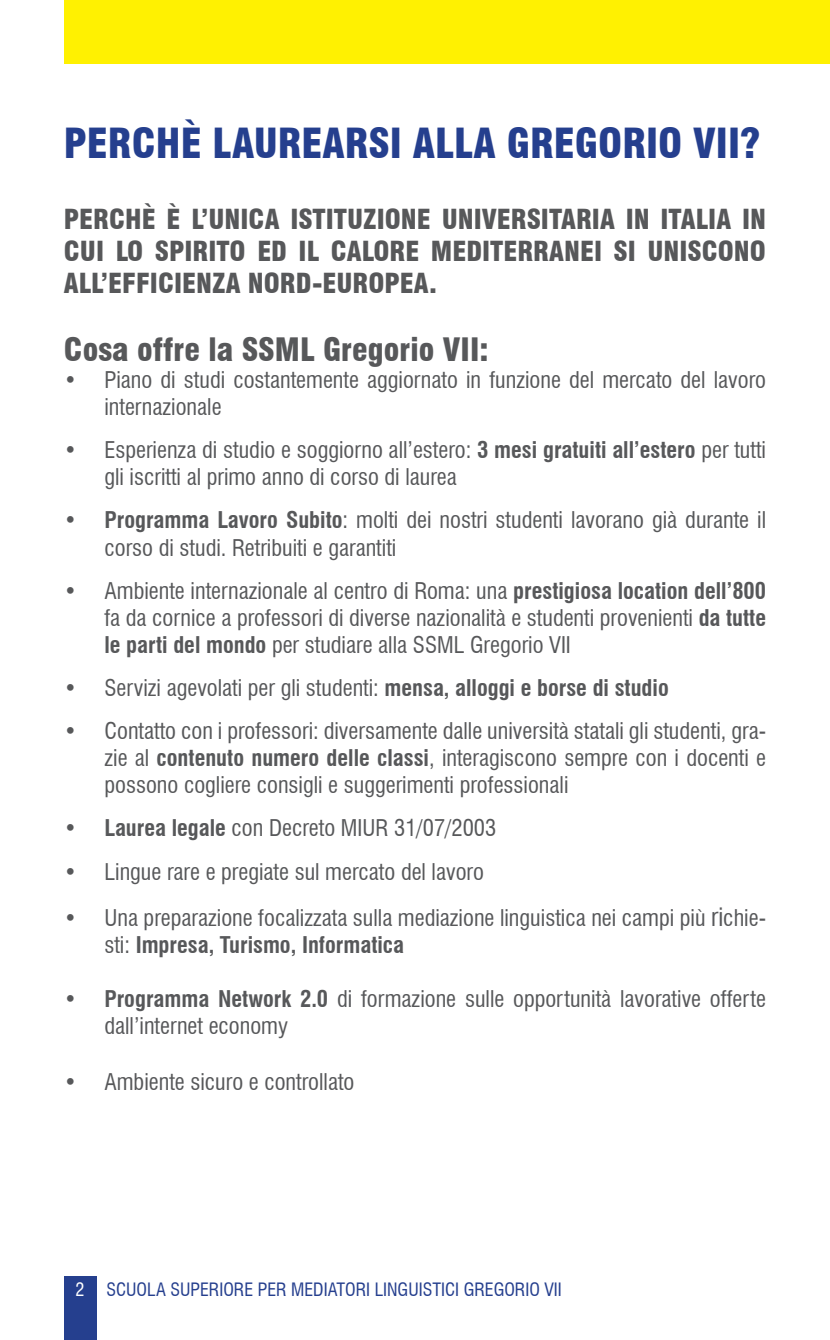
<style>
.page{position:relative;width:830px;height:1340px;background:#fff}
.page>*{position:absolute;margin:0;border:0;box-sizing:border-box;transform-origin:0 0}
.t1{font:900 condensed 40.5px "Swiss 721 BT";color:#253f8e}
.t2{font:900 condensed 31.5px "Swiss 721 BT";color:#57585a}
.t3{font:900 condensed 27px "Swiss 721 BT";color:#57585a}
.t4{font:condensed 22.5px/27px "Swiss 721 BT";color:#57585a}
.t5{font:condensed 18px "Swiss 721 BT";color:#253f8e}
.s1{font-weight:700}
.s2{font-size:24.75px}
.s3{color:#fff}
</style>
<div class="page">
<div style="left:64px;top:1276px;width:32px;height:63px;background:#253f8e"></div>
<div style="left:64px;top:0;width:765px;height:64px;background:#fff101"></div>
<h1 class="t1" style="left:64px;top:119px;width:697px">PERCHÈ LAUREARSI ALLA GREGORIO VII?</h1>
<p class="t3" style="left:64px;top:203px;width:32px">PERCH</p>
<p class="t3" style="left:142px;top:203px;width:82px">È È L’UNICA</p>
<p class="t3" style="left:290px;top:203px;width:14px">ISTITUZIONE</p>
<p class="t3" style="left:441px;top:203px;width:15px">UNIVERSITARIA</p>
<p class="t3" style="left:625px;top:203px;width:57px">IN ITALIA</p>
<p class="t3" style="left:741px;top:203px;width:12px">IN</p>
<p class="t3" style="left:64px;top:235px;width:14px">CUI</p>
<p class="t3" style="left:116px;top:235px;width:53px">LO SPIRITO</p>
<p class="t3" style="left:257px;top:235px;width:89px">EDILCALORE</p>
<p class="t3" style="left:431px;top:235px;width:15px">MEDITERRANEI</p>
<p class="t3" style="left:613px;top:235px;width:50px">SI UNISCONO</p>
<p class="t3" style="left:64px;top:267px;width:100px">ALL’EFFICIENZA</p>
<p class="t3" style="left:248px;top:267px;width:17px">NORD</p>
<p class="t3" style="left:312px;top:267px;width:27px">-EUROPEA</p>
<p class="t3" style="left:429px;top:267px;width:9px">.</p>
<h2 class="t2" style="left:64px;top:331px;width:426px">COSA OFFRE LA SSML GREGORIO VII:</h2>
<p class="t4" style="left:104px;top:366px;width:663px;text-indent:-40px">• Piano di studi costantemente aggiornato in funzione del mercato del lavoro internazionale</p>
<p class="t4" style="left:104px;top:436px;width:663px;text-indent:-41px">• Esperienza di studio e soggiorno all’estero: <span class="s1">3 mesi gratuiti all’estero</span> per tutti gli iscritti al primo anno di corso di laurea</p>
<p class="t4" style="left:104px;top:507px;width:663px;text-indent:-41px"><span class="s1">• Programma Lavoro Subito</span>: molti dei nostri studenti lavorano già durante il corso di studi. Retribuiti e garantiti</p>
<p class="t4" style="left:104px;top:577px;width:663px;text-align:justify;text-indent:-40px">• Ambiente internazionale al centro di Roma: una <span class="s1">prestigiosa location dell’800 </span>fa da cornice a professori di diverse nazionalità e studenti provenienti <span class="s1">da tutte le parti del mondo</span> per studiare alla SSML Gregorio VII</p>
<p class="t4" style="left:64px;top:674px;width:606px">• Servizi agevolati per gli studenti: <span class="s1">mensa, alloggi e borse di studio</span></p>
<p class="t4" style="left:104px;top:717px;width:663px;text-align:justify;text-indent:-40px">• Contatto con i professori: diversamente dalle università statali gli studenti, gra&shy;zie al <span class="s1">contenuto numero delle classi</span>, interagiscono sempre con i docenti e possono cogliere consigli e suggerimenti professionali</p>
<p class="t4" style="left:64px;top:814px;width:434px"><span class="s1">• Laurea legale</span> con Decreto MIUR 31/07/2003</p>
<p class="t4" style="left:64px;top:858px;width:421px">• Lingue rare e pregiate sul mercato del lavoro</p>
<p class="t4" style="left:104px;top:904px;width:663px;text-indent:-40px">• Una preparazione focalizzata sulla mediazione linguistica nei campi più <span class="s2">ri</span>chie&shy;sti: <span class="s1">Impresa, Turismo, Informatica</span></p>
<p class="t4" style="left:104px;top:985px;width:663px;text-indent:-40px"><span class="s1">• Programma Network 2.0</span> di formazione sulle opportunità lavorative offerte dall’internet economy</p>
<p class="t4" style="left:64px;top:1068px;width:292px">• Ambiente sicuro e controllato</p>
<p class="t5" style="left:75px;top:1278px;width:487px"><span class="s3">2</span> SCUOLA SUPERIORE PER MEDIATORI LINGUISTICI GREGORIO VII</p>
</div>
